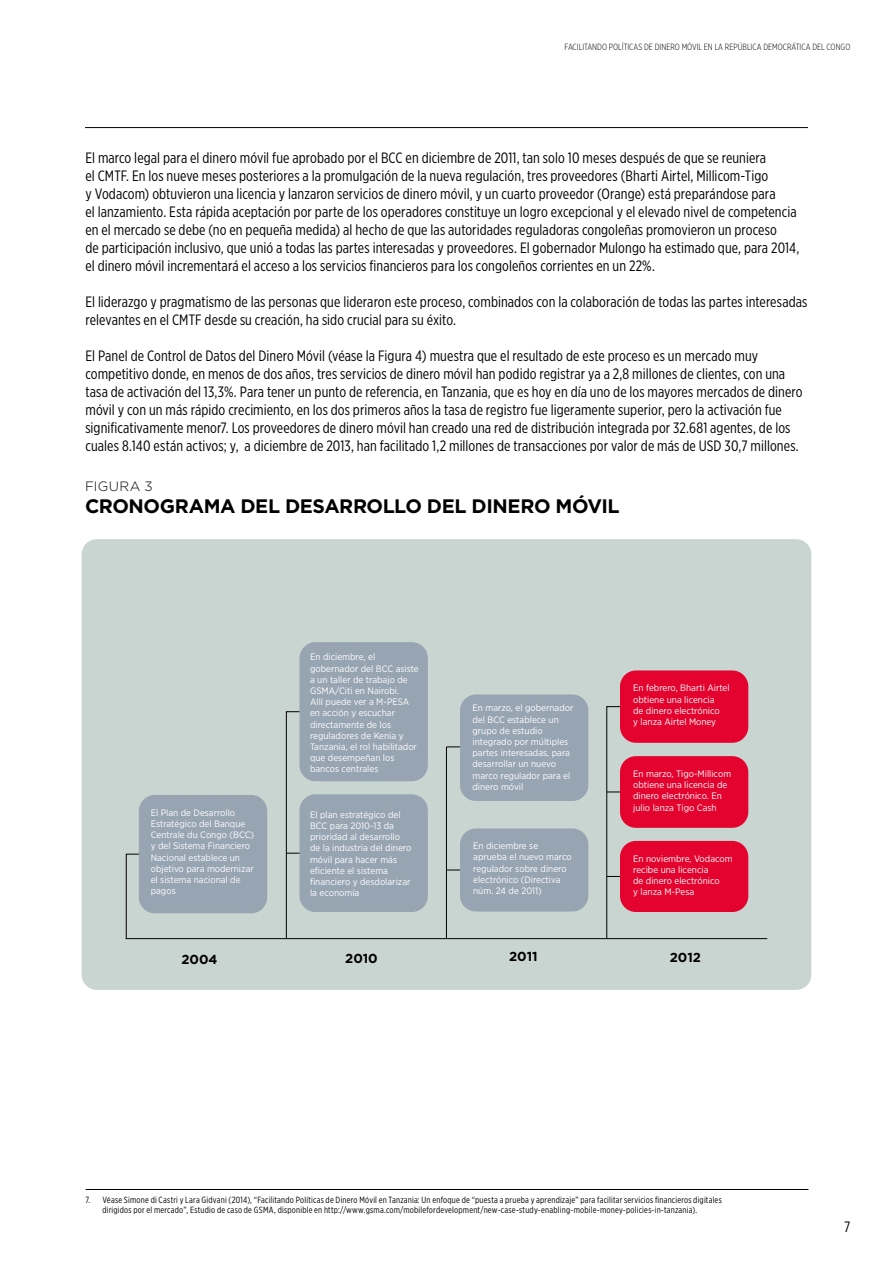
<style>
.page{position:relative;width:893px;height:1263px;background:#fff}
.page>*{position:absolute;margin:0;border:0;box-sizing:border-box;transform-origin:0 0}
.t1{font:700 19.5px "Gotham";letter-spacing:-.02em;color:#000}
.t2{font:15px/18px "Gotham X Narrow";letter-spacing:.005em;color:#000}
.t3{font:300 13.5px "Gotham";letter-spacing:.02em;color:#000}
.t4{font:700 13.05px "Gotham";color:#000}
.t5{font:9.3px/11.2px "Gotham Narrow";color:#fff}
.t6{font:9px/10.5px "Gotham X Narrow";letter-spacing:.025em;color:#000}
.t7{font:300 9px "Gotham X Narrow";color:#000}
</style>
<div class="page">
<hr style="left:85px;top:127px;width:723px;height:1px;background:#000">
<div style="left:82px;top:539px;width:729px;height:451px;background:#c9d5d0;border-radius:15px"></div>
<hr style="left:126px;top:938px;width:641px;height:1px;background:#000">
<hr style="left:446px;top:747px;width:1px;height:192px;background:#000">
<div style="left:299px;top:794px;width:129px;height:118px;background:#97a4b2;border-radius:16px"></div>
<div style="left:299px;top:642px;width:129px;height:139px;background:#97a4b2;border-radius:16px"></div>
<div style="left:460px;top:828px;width:128px;height:83px;background:#97a4b2;border-radius:16px"></div>
<div style="left:460px;top:694px;width:128px;height:107px;background:#97a4b2;border-radius:16px"></div>
<div style="left:620px;top:841px;width:128px;height:71px;background:#e4032e;border-radius:16px"></div>
<div style="left:620px;top:756px;width:128px;height:72px;background:#e4032e;border-radius:16px"></div>
<div style="left:620px;top:670px;width:128px;height:73px;background:#e4032e;border-radius:16px"></div>
<div style="left:139px;top:795px;width:128px;height:118px;background:#97a4b2;border-radius:16px"></div>
<svg style="left:125px;top:853px;width:15px;height:87px"></svg>
<svg style="left:285px;top:711px;width:15px;height:229px"></svg>
<svg style="left:446px;top:746px;width:14px;height:1px"></svg>
<svg style="left:447px;top:869px;width:13px;height:1px"></svg>
<svg style="left:606px;top:706px;width:15px;height:234px"></svg>
<hr style="left:86px;top:1189px;width:722px;height:1px;background:#000">
<p class="t7" style="left:565px;top:41px;width:287px">FACILITANDO POLÍTICAS DE DINERO MÓVIL EN LA REPÚBLICA DEMOCRÁTICA DEL CONGO</p>
<p class="t2" style="left:85px;top:149px;width:715px">El marco legal para el dinero móvil fue aprobado por el BCC en diciembre de 2011, tan solo 10 meses después de que se reuniera<br>el CMTF. En los nueve meses posteriores a la promulgación de la nueva regulación, tres proveedores (Bharti Airtel, Millicom-Tigo<br>y Vodacom) obtuvieron una licencia y lanzaron servicios de dinero móvil, y un cuarto proveedor (Orange) está preparándose para<br>el lanzamiento. Esta rápida aceptación por parte de los operadores constituye un logro excepcional y el elevado nivel de competencia en el mercado se debe (no en pequeña medida) al hecho de que las autoridades reguladoras congoleñas promovieron un proceso<br>de participación inclusivo, que unió a todas las partes interesadas y proveedores. El gobernador Mulongo ha estimado que, para 2014, el dinero móvil incrementará el acceso a los servicios financieros para los congoleños corrientes en un 22%.</p>
<p class="t2" style="left:85px;top:293px;width:724px">El liderazgo y pragmatismo de las personas que lideraron este proceso, combinados con la colaboración de todas las partes interesadas relevantes en el CMTF desde su creación, ha sido crucial para su éxito.</p>
<p class="t2" style="left:85px;top:347px;width:719px">El Panel de Control de Datos del Dinero Móvil (véase la Figura 4) muestra que el resultado de este proceso es un mercado muy competitivo donde, en menos de dos años, tres servicios de dinero móvil han podido registrar ya a 2,8 millones de clientes, con una tasa de activación del 13,3%. Para tener un punto de referencia, en Tanzania, que es hoy en día uno de los mayores mercados de dinero móvil y con un más rápido crecimiento, en los dos primeros años la tasa de registro fue ligeramente superior, pero la activación fue significativamente menor7. Los proveedores de dinero móvil han creado una red de distribución integrada por 32.681 agentes, de los cuales 8.140 están activos; y, a diciembre de 2013, han facilitado 1,2 millones de transacciones por valor de más de USD 30,7 millones.</p>
<p class="t3" style="left:85px;top:478px;width:69px">FIGURA 3</p>
<h1 class="t1" style="left:85px;top:493px;width:536px">CRONOGRAMA DEL DESARROLLO DEL DINERO MÓVIL</h1>
<p class="t5" style="left:151px;top:807px;width:105px">El Plan de Desarrollo<br>Estratégico del Banque<br>Centrale du Congo (BCC) y del Sistema Financiero<br>Nacional establece un objetivo para modernizar el sistema nacional de pagos</p>
<p class="t5" style="left:310px;top:651px;width:110px">En diciembre, el gobernador del BCC asiste a un taller de trabajo de<br>GSMA/Citi en Nairobi.<br>Allí puede ver a M-PESA en acción y escuchar directamente de los reguladores de Kenia y<br>Tanzania, el rol habilitador que desempeñan los bancos centrales</p>
<p class="t5" style="left:310px;top:809px;width:103px">El plan estratégico del<br>BCC para 2010-13 da prioridad al desarrollo de la industria del dinero móvil para hacer más eficiente el sistema financiero y desdolarizar la economía</p>
<p class="t5" style="left:473px;top:702px;width:102px">En marzo, el gobernador del BCC establece un grupo de estudio integrado por múltiples partes interesadas, para desarrollar un nuevo marco regulador para el dinero móvil</p>
<p class="t5" style="left:473px;top:840px;width:100px">En diciembre se aprueba el nuevo marco regulador sobre dinero electrónico (Directiva núm. 24 de 2011)</p>
<p class="t5" style="left:633px;top:682px;width:98px">En febrero, Bharti Airtel obtiene una licencia<br>de dinero electrónico<br>y lanza Airtel Money</p>
<p class="t5" style="left:633px;top:768px;width:100px">En marzo, Tigo-Millicom obtiene una licencia de dinero electrónico. En julio lanza Tigo Cash</p>
<p class="t5" style="left:633px;top:853px;width:101px">En noviembre, Vodacom recibe una licencia<br>de dinero electrónico<br>y lanza M-Pesa</p>
<p class="t4" style="left:181px;top:951px;width:38px">2004</p>
<p class="t4" style="left:345px;top:949px;width:34px">2010</p>
<p class="t4" style="left:509px;top:948px;width:30px">2011</p>
<p class="t4" style="left:670px;top:949px;width:33px">2012</p>
<p class="t6" style="left:102px;top:1194px;width:621px;text-indent:-17px">7. Véase Simone di Castri y Lara Gidvani (2014), “Facilitando Políticas de Dinero Móvil en Tanzania: Un enfoque de “puesta a prueba y aprendizaje” para facilitar servicios financieros digitales dirigidos por el mercado”, Estudio de caso de GSMA, disponible en http://www.gsma.com/mobilefordevelopment/new-case-study-enabling-mobile-money-policies-in-tanzania).</p>
<p class="t2" style="left:844px;top:1218px;width:8px">7</p>
</div>
